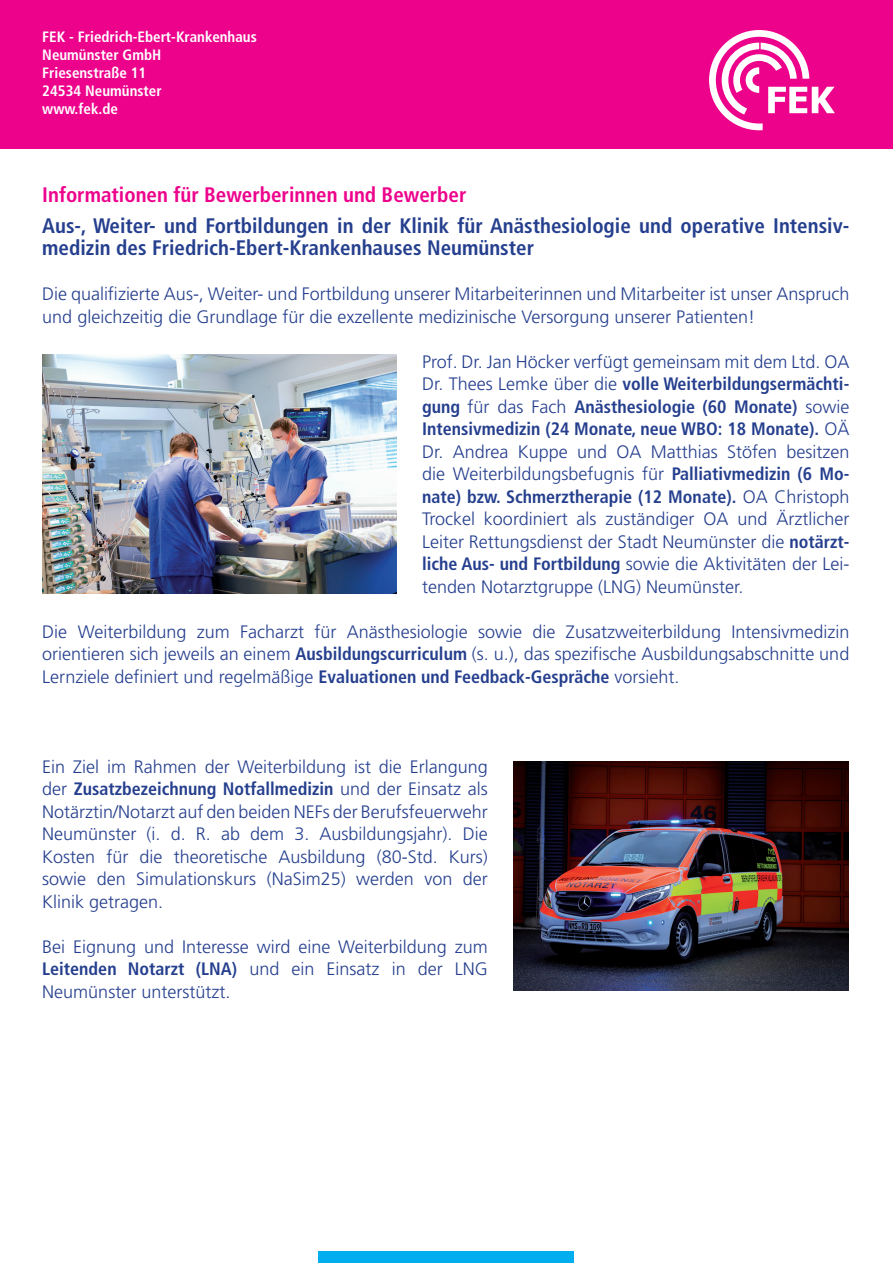
<style>
.page{position:relative;width:893px;height:1263px;background:#fff}
.page>*{position:absolute;margin:0;border:0;box-sizing:border-box;transform-origin:0 0}
.t1{font:700 condensed 21px/22.5px "Frutiger LT Pro";color:#253f8e}
.t2{font:700 condensed 21px "Frutiger LT Pro";color:#ed028c}
.t3{font:300 18px/22.5px "Frutiger LT Pro";color:#253f8e;text-align:justify}
.t4{font:700 condensed 15px/18px "Frutiger LT Pro";color:#fff}
.s1{font-weight:700;font-stretch:condensed}
</style>
<div class="page">
<div style="left:319px;top:1251px;width:255px;height:12px;background:#00aeef"></div>
<div style="left:0;top:0;width:893px;height:149px;background:#ed028c"></div>
<svg style="left:709px;top:30px;width:126px;height:100px"></svg>
<img style="left:513px;top:762px;width:336px;height:229px">
<img style="left:43px;top:354px;width:353px;height:239px">
<p class="t4" style="left:42px;top:28px;width:216px">FEK - Friedrich-Ebert-Krankenhaus<br>Neumünster GmbH<br>Friesenstraße 11<br>24534 Neumünster<br>www.fek.de</p>
<p class="t2" style="left:42px;top:182px;width:426px">Informationen für Bewerberinnen und Bewerber</p>
<p class="t1" style="left:42px;top:214px;width:809px">Aus-, Weiter- und Fortbildungen in der Klinik für Anästhesiologie und operative Intensiv&shy;medizin des Friedrich-Ebert-Krankenhauses Neumünster</p>
<p class="t3" style="left:42px;top:283px;width:809px">Die qualifizierte Aus-, Weiter- und Fortbildung unserer Mitarbeiterinnen und Mitarbeiter ist unser Anspruch und gleichzeitig die Grundlage für die exzellente medizinische Versorgung unserer Patienten!</p>
<p class="t3" style="left:422px;top:350px;width:429px">Prof. Dr. Jan Höcker verfügt gemeinsam mit dem Ltd. OA Dr. Thees Lemke über die <span class="s1">volle Weiterbildungsermächti&shy;gung</span> für das Fach <span class="s1">Anästhesiologie (60 Monate)</span> sowie <span class="s1">Intensivmedizin (24 Monate, neue WBO: 18 Monate).</span> OÄ Dr. Andrea Kuppe und OA Matthias Stöfen besitzen die Weiterbildungsbefugnis für <span class="s1">Palliativmedizin (6 Mo&shy;nate) bzw. Schmerztherapie (12 Monate).</span> OA Christoph Trockel koordiniert als zuständiger OA und Ärztlicher Leiter Rettungsdienst der Stadt Neumünster die <span class="s1">notärzt&shy;liche Aus- und Fortbildung</span> sowie die Aktivitäten der Lei&shy;tenden Notarztgruppe (LNG) Neumünster.</p>
<p class="t3" style="left:42px;top:620px;width:809px">Die Weiterbildung zum Facharzt für Anästhesiologie sowie die Zusatzweiterbildung Intensivmedizin orientieren sich jeweils an einem <span class="s1">Ausbildungscurriculum</span> (s. u.), das spezifische Ausbildungsabschnitte und Lernziele definiert und regelmäßige <span class="s1">Evaluationen und Feedback-Gespräche</span> vorsieht.</p>
<p class="t3" style="left:42px;top:755px;width:447px">Ein Ziel im Rahmen der Weiterbildung ist die Erlangung der <span class="s1">Zusatzbezeichnung Notfallmedizin</span> und der Einsatz als Notärztin/Notarzt auf den beiden NEFs der Berufsfeuerwehr Neumünster (i. d. R. ab dem 3. Ausbildungsjahr). Die Kosten für die theoretische Ausbildung (80-Std. Kurs) sowie den Simulationskurs (NaSim25) werden von der Klinik getragen.</p>
<p class="t3" style="left:42px;top:935px;width:447px">Bei Eignung und Interesse wird eine Weiterbildung zum <span class="s1">Leitenden Notarzt (LNA)</span> und ein Einsatz in der LNG Neumünster unterstützt.</p>
</div>
